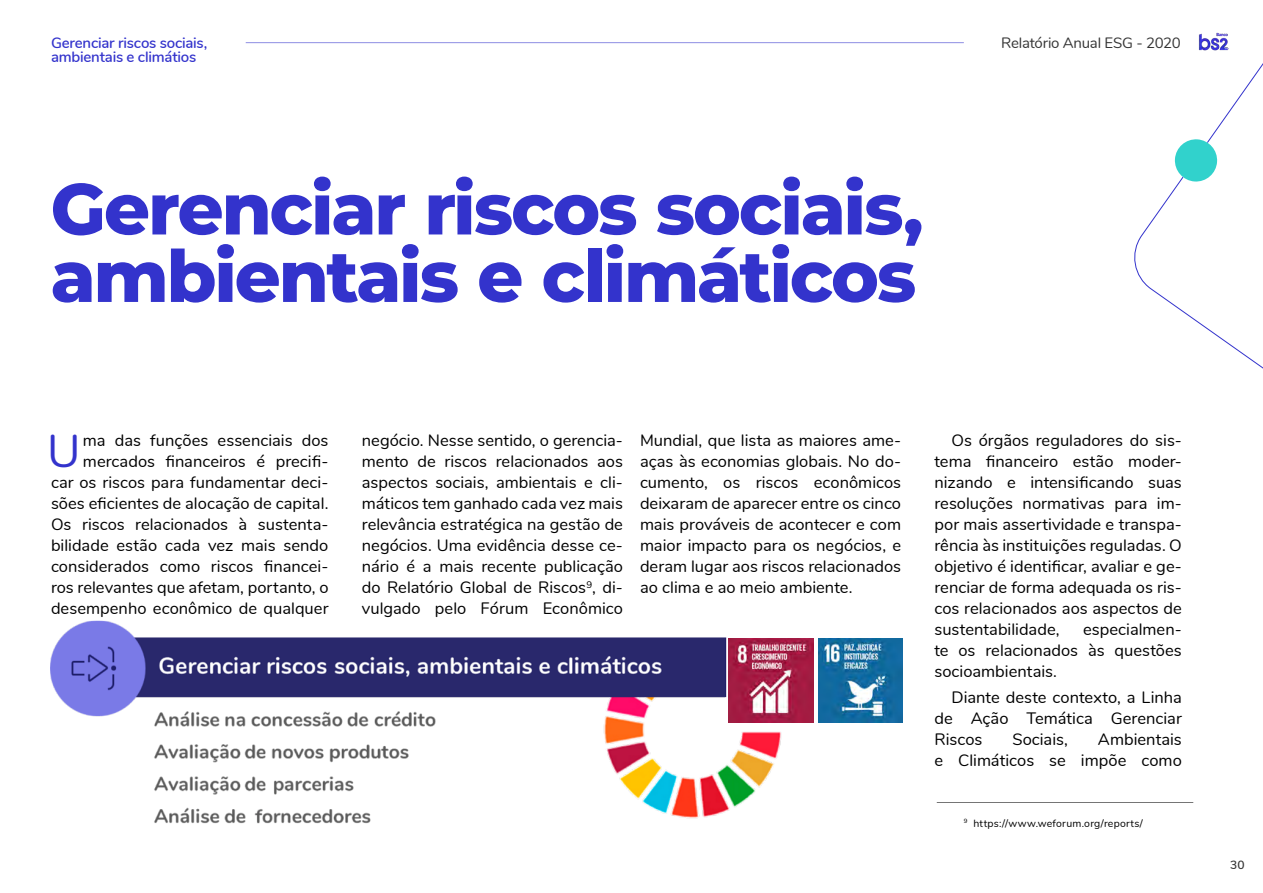
<style>
.page{position:relative;width:1263px;height:893px;background:#fff}
.page>*{position:absolute;margin:0;border:0;box-sizing:border-box;transform-origin:0 0}
.t1{font:800 72px/67.5px "Montserrat";letter-spacing:-.03em;color:#33c}
.t2{font:46.05px "Nunito";color:#33c}
.t3{font:16.5px/21px "Nunito";color:#000;text-align:justify}
.t4{font:600 15px "Nunito";letter-spacing:-.015em;color:#33c}
.t5{font:15px "Nunito";letter-spacing:-.015em;color:#353535}
.t6{font:600 12px "Nunito";color:#353535}
.t7{font:10.5px "Nunito";letter-spacing:.02em;color:#000}
</style>
<div class="page">
<hr style="left:246px;top:42px;width:718px;height:1px;background:#33c">
<img style="left:51px;top:620px;width:763px;height:204px">
<svg style="left:1134px;top:32px;width:129px;height:337px"></svg>
<svg style="left:1174px;top:139px;width:44px;height:43px"></svg>
<img style="left:728px;top:638px;width:85px;height:85px">
<img style="left:818px;top:638px;width:85px;height:85px">
<hr style="left:937px;top:802px;width:256px;height:1px;background:#000">
<p class="t4" style="left:51px;top:32px;width:158px">Gerenciar riscos sociais,</p>
<p class="t5" style="left:1001px;top:32px;width:181px">Relatório Anual ESG - 2020</p>
<p class="t4" style="left:51px;top:45px;width:147px">ambientais e climátios</p>
<h1 class="t1" style="left:51px;top:171px;width:874px">Gerenciar riscos sociais, ambientais e climáticos</h1>
<p class="t3" style="left:51px;top:429px;width:279px;text-align:right">ma das funções essenciais dos mercados financeiros é precifi-<br>car os riscos para fundamentar deci&shy;sões eficientes de alocação de capital.<br>Os riscos relacionados à sustenta&shy;bilidade estão cada vez mais sendo considerados como riscos financei&shy;ros relevantes que afetam, portanto, o desempenho econômico de qualquer</p>
<p class="t3" style="left:362px;top:429px;width:263px">negócio. Nesse sentido, o gerencia&shy;mento de riscos relacionados aos aspectos sociais, ambientais e cli&shy;máticos tem ganhado cada vez mais relevância estratégica na gestão de negócios. Uma evidência desse ce&shy;nário é a mais recente publicação do Relatório Global de Riscos<sup>9</sup>, di&shy;vulgado pelo Fórum Econômico</p>
<p class="t3" style="left:640px;top:429px;width:263px">Mundial, que lista as maiores ame&shy;aças às economias globais. No do&shy;cumento, os riscos econômicos deixaram de aparecer entre os cinco mais prováveis de acontecer e com maior impacto para os negócios, e deram lugar aos riscos relacionados ao clima e ao meio ambiente.</p>
<p class="t3" style="left:934px;top:429px;width:249px;text-indent:17px">Os órgãos reguladores do sis&shy;tema financeiro estão moder&shy;nizando e intensificando suas resoluções normativas para im&shy;por mais assertividade e transpa&shy;rência às instituições reguladas. O objetivo é identificar, avaliar e ge&shy;renciar de forma adequada os ris&shy;cos relacionados aos aspectos de sustentabilidade,</p>
<h2 class="t2" style="left:47px;top:417px;width:35px">U</h2>
<p class="t3" style="left:934px;top:618px;width:249px;text-indent:149px">especialmen&shy;te os relacionados às questões socioambientais.</p>
<p class="t3" style="left:934px;top:685px;width:249px;text-indent:17px">Diante deste contexto, a Linha de Ação Temática Gerenciar Riscos</p>
<p class="t3" style="left:1012px;top:727px;width:57px">Sociais,</p>
<p class="t3" style="left:934px;top:727px;width:249px;text-align:right">Ambientais<br>e Climáticos se impõe como</p>
<p class="t7" style="left:964px;top:815px;width:181px"><sup>9</sup> https://www.weforum.org/reports/</p>
<p class="t6" style="left:1230px;top:856px;width:16px">30</p>
</div>
